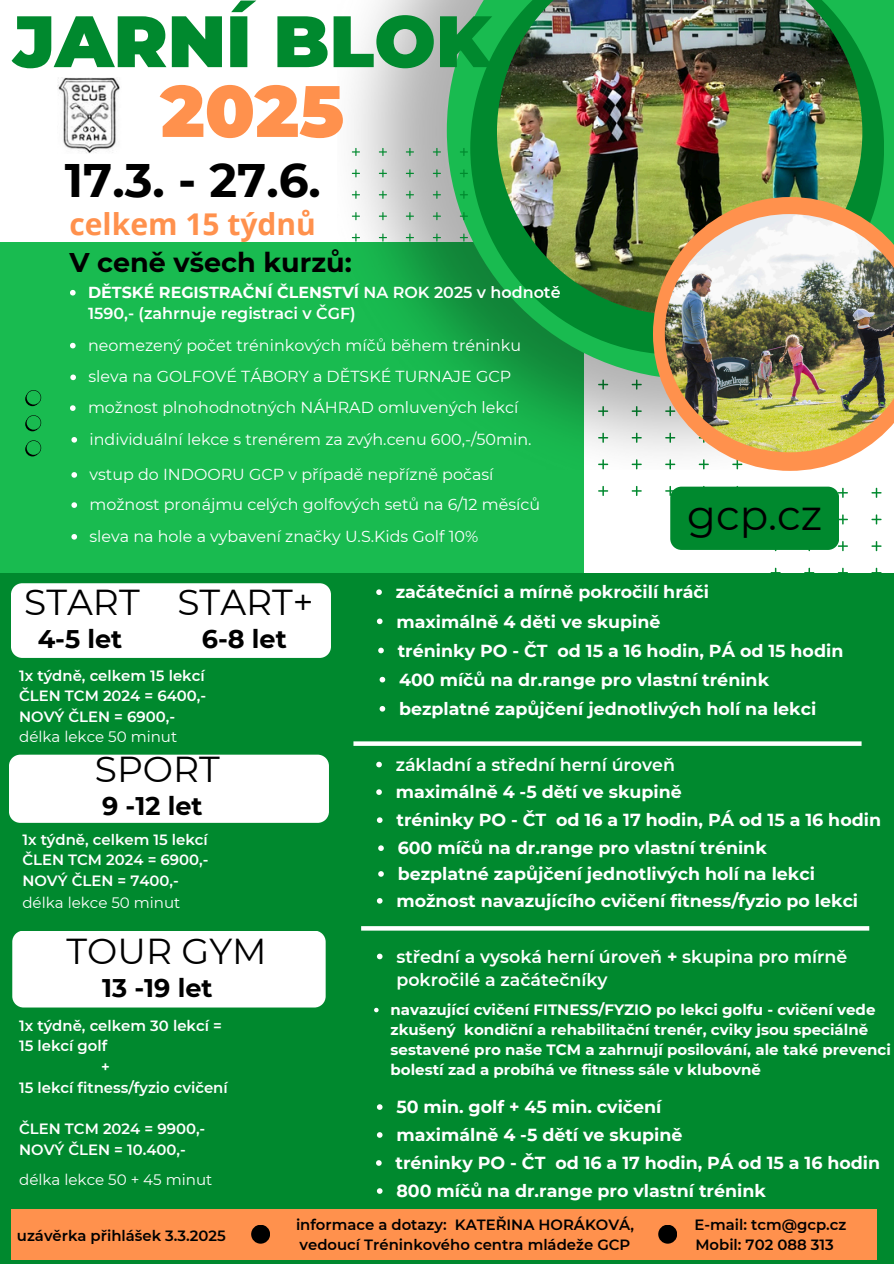
<style>
.page{position:relative;width:894px;height:1264px;background:#fff}
.page>*{position:absolute;margin:0;border:0;box-sizing:border-box;transform-origin:0 0}
.t1{font:900 72.6px/69.8px "Montserrat";color:#00892e;text-align:center}
.t2{font:700 46.95px "Montserrat";color:#000}
.t3{font:42px "Montserrat";color:#000}
.t4{font:36px "Montserrat";color:#000}
.t5{font:700 30px "Open Sans";color:#ff914d}
.t6{font:700 27px "Montserrat";color:#000}
.t7{font:700 25.5px "Montserrat";color:#000}
.t8{font:700 17.4px "Montserrat";color:#fff}
.t9{font:600 17.4px/23.7px "Montserrat";color:#fff}
.t10{font:15.9px "Montserrat";color:#fff}
.t11{font:600 15.9px/21.3px "Montserrat";color:#fff}
.t12{font:700 15px/20.2px "Montserrat";color:#fff}
.t13{font:15px "Montserrat";color:#fff}
.t14{font:600 14.85px "Montserrat";color:#fff}
.t15{font:600 14.85px/20.2px "Montserrat";color:#000}
.s1{color:#ff914d}
.s2{font-weight:700}
</style>
<div class="page">
<svg style="left:598px;top:486px;width:10px;height:9px"></svg>
<svg style="left:631px;top:486px;width:10px;height:9px"></svg>
<div style="left:0;top:242px;width:583px;height:332px;background:#19bb50"></div>
<img style="left:351px;top:0;width:301px;height:469px">
<svg style="left:446px;top:0;width:447px;height:379px;background:#39ac60"></svg>
<svg style="left:470px;top:0;width:413px;height:355px;background:#0e9a3d"></svg>
<img style="left:497px;top:0;width:365px;height:315px">
<svg style="left:652px;top:197px;width:241px;height:274px"></svg>
<img style="left:664px;top:214px;width:229px;height:238px">
<svg style="left:871px;top:488px;width:10px;height:10px"></svg>
<svg style="left:871px;top:514px;width:10px;height:10px"></svg>
<svg style="left:871px;top:541px;width:10px;height:10px"></svg>
<svg style="left:770px;top:567px;width:10px;height:6px"></svg>
<svg style="left:804px;top:567px;width:10px;height:6px"></svg>
<svg style="left:837px;top:567px;width:10px;height:6px"></svg>
<svg style="left:871px;top:567px;width:10px;height:6px"></svg>
<div style="left:0;top:573px;width:893px;height:690px;background:#00892e"></div>
<div style="left:11px;top:583px;width:320px;height:75px;background:#fff"></div>
<svg style="left:352px;top:148px;width:8px;height:8px"></svg>
<svg style="left:379px;top:148px;width:8px;height:8px"></svg>
<svg style="left:406px;top:148px;width:8px;height:8px"></svg>
<svg style="left:432px;top:148px;width:9px;height:8px"></svg>
<svg style="left:459px;top:148px;width:8px;height:8px"></svg>
<svg style="left:352px;top:169px;width:8px;height:8px"></svg>
<svg style="left:379px;top:169px;width:8px;height:8px"></svg>
<svg style="left:406px;top:169px;width:8px;height:8px"></svg>
<svg style="left:432px;top:169px;width:9px;height:8px"></svg>
<svg style="left:459px;top:169px;width:8px;height:8px"></svg>
<svg style="left:352px;top:191px;width:8px;height:8px"></svg>
<svg style="left:379px;top:191px;width:8px;height:8px"></svg>
<svg style="left:406px;top:191px;width:8px;height:8px"></svg>
<svg style="left:432px;top:191px;width:9px;height:8px"></svg>
<svg style="left:459px;top:191px;width:8px;height:8px"></svg>
<svg style="left:352px;top:212px;width:8px;height:8px"></svg>
<svg style="left:379px;top:212px;width:8px;height:8px"></svg>
<svg style="left:406px;top:212px;width:8px;height:8px"></svg>
<svg style="left:432px;top:212px;width:9px;height:8px"></svg>
<svg style="left:459px;top:212px;width:8px;height:8px"></svg>
<svg style="left:352px;top:233px;width:8px;height:8px"></svg>
<svg style="left:379px;top:233px;width:8px;height:8px"></svg>
<svg style="left:406px;top:233px;width:8px;height:8px"></svg>
<svg style="left:432px;top:233px;width:9px;height:8px"></svg>
<svg style="left:459px;top:233px;width:8px;height:8px"></svg>
<img style="left:57px;top:77px;width:63px;height:76px">
<div style="left:9px;top:754px;width:320px;height:68px;background:#fff"></div>
<div style="left:12px;top:931px;width:313px;height:76px;background:#fff"></div>
<svg style="left:665px;top:486px;width:182px;height:65px;background:#199443"></svg>
<div style="left:11px;top:1208px;width:865px;height:51px;background:#ff914d"></div>
<div style="left:251px;top:1224px;width:19px;height:19px;background:#000;border-radius:50%"></div>
<div style="left:658px;top:1224px;width:19px;height:19px;background:#000;border-radius:50%"></div>
<div style="left:353px;top:741px;width:508px;height:5px;background:#fff"></div>
<svg style="left:361px;top:926px;width:508px;height:4px;background:#f6faf7"></svg>
<svg style="left:25px;top:390px;width:16px;height:16px"></svg>
<svg style="left:25px;top:415px;width:16px;height:16px"></svg>
<svg style="left:25px;top:440px;width:16px;height:16px"></svg>
<svg style="left:70px;top:290px;width:6px;height:5px"></svg>
<svg style="left:71px;top:534px;width:6px;height:5px"></svg>
<svg style="left:70px;top:374px;width:6px;height:6px"></svg>
<svg style="left:70px;top:405px;width:6px;height:6px"></svg>
<svg style="left:71px;top:437px;width:6px;height:5px"></svg>
<svg style="left:71px;top:472px;width:6px;height:6px"></svg>
<svg style="left:71px;top:502px;width:6px;height:6px"></svg>
<svg style="left:70px;top:343px;width:6px;height:5px"></svg>
<svg style="left:376px;top:589px;width:6px;height:6px"></svg>
<svg style="left:377px;top:618px;width:5px;height:6px"></svg>
<svg style="left:378px;top:647px;width:6px;height:6px"></svg>
<svg style="left:379px;top:677px;width:6px;height:5px"></svg>
<svg style="left:379px;top:706px;width:6px;height:5px"></svg>
<svg style="left:376px;top:761px;width:6px;height:6px"></svg>
<svg style="left:376px;top:789px;width:6px;height:6px"></svg>
<svg style="left:378px;top:845px;width:6px;height:6px"></svg>
<svg style="left:378px;top:871px;width:6px;height:5px"></svg>
<svg style="left:377px;top:898px;width:5px;height:5px"></svg>
<svg style="left:377px;top:953px;width:5px;height:6px"></svg>
<svg style="left:377px;top:1132px;width:5px;height:5px"></svg>
<svg style="left:376px;top:1160px;width:5px;height:5px"></svg>
<svg style="left:377px;top:1188px;width:5px;height:5px"></svg>
<svg style="left:374px;top:1007px;width:4px;height:5px"></svg>
<svg style="left:377px;top:817px;width:5px;height:6px"></svg>
<svg style="left:377px;top:1104px;width:5px;height:5px"></svg>
<h2 class="t1" style="left:13px;top:6px;width:479px">JARNÍ BLOK<br><span class="s1">2025</span></h2>
<p class="t2" style="left:65px;top:151px;width:257px">17.3. - 27.6.</p>
<h5 class="t5" style="left:69px;top:203px;width:248px">celkem 15 týdnů</h5>
<h6 class="t6" style="left:69px;top:246px;width:284px">V ceně všech kurzů:</h6>
<p class="t11" style="left:88px;top:281px;width:474px"><span class="s2">DĚTSKÉ REGISTRAČNÍ ČLENSTVÍ</span> NA ROK 2025 v hodnotě<br>1590,- (zahrnuje registraci v ČGF)</p>
<p class="t10" style="left:88px;top:335px;width:434px">neomezený počet tréninkových míčů během tréninku</p>
<p class="t10" style="left:88px;top:367px;width:424px">sleva na GOLFOVÉ TÁBORY a DĚTSKÉ TURNAJE GCP</p>
<p class="t10" style="left:88px;top:398px;width:431px">možnost plnohodnotných NÁHRAD omluvených lekcí</p>
<p class="t10" style="left:89px;top:429px;width:443px">individuální lekce s trenérem za zvýh.cenu 600,-/50min.</p>
<p class="t10" style="left:89px;top:464px;width:405px">vstup do INDOORU GCP v případě nepřízně počasí</p>
<p class="t10" style="left:89px;top:495px;width:452px">možnost pronájmu celých golfových setů na 6/12 měsíců</p>
<p class="t10" style="left:89px;top:526px;width:390px">sleva na hole a vybavení značky U.S.Kids Golf 10%</p>
<p class="t3" style="left:687px;top:489px;width:136px">gcp.cz</p>
<p class="t4" style="left:24px;top:579px;width:291px">START START+</p>
<p class="t7" style="left:38px;top:623px;width:86px">4-5 let</p>
<p class="t7" style="left:202px;top:623px;width:86px">6-8 let</p>
<p class="t14" style="left:19px;top:666px;width:187px">1x týdně, celkem 15 lekcí</p>
<p class="t14" style="left:19px;top:687px;width:188px">ČLEN TCM 2024 = 6400,-</p>
<h4 class="t14" style="left:19px;top:707px;width:157px">NOVÝ ČLEN = 6900,-</h4>
<p class="t13" style="left:19px;top:727px;width:159px">délka lekce 50 minut</p>
<p class="t4" style="left:95px;top:747px;width:126px">SPORT</p>
<h6 class="t7" style="left:102px;top:790px;width:102px">9 -12 let</h6>
<p class="t14" style="left:22px;top:830px;width:187px">1x týdně, celkem 15 lekcí</p>
<p class="t14" style="left:22px;top:850px;width:188px">ČLEN TCM 2024 = 6900,-</p>
<p class="t14" style="left:22px;top:871px;width:158px">NOVÝ ČLEN = 7400,-</p>
<p class="t13" style="left:22px;top:893px;width:159px">délka lekce 50 minut</p>
<h3 class="t4" style="left:67px;top:929px;width:201px">TOUR GYM</h3>
<p class="t7" style="left:102px;top:972px;width:112px">13 -19 let</p>
<p class="t14" style="left:19px;top:1016px;width:204px">1x týdně, celkem 30 lekcí =</p>
<p class="t14" style="left:19px;top:1037px;width:90px">15 lekcí golf</p>
<p class="t14" style="left:101px;top:1057px;width:10px">+</p>
<h4 class="t14" style="left:19px;top:1078px;width:210px">15 lekcí fitness/fyzio cvičení</h4>
<h6 class="t14" style="left:19px;top:1119px;width:188px">ČLEN TCM 2024 = 9900,-</h6>
<p class="t14" style="left:19px;top:1140px;width:168px">NOVÝ ČLEN = 10.400,-</p>
<p class="t13" style="left:19px;top:1169px;width:194px">délka lekce 50 + 45 minut</p>
<p class="t8" style="left:395px;top:581px;width:315px">začátečníci a mírně pokročilí hráči</p>
<p class="t8" style="left:396px;top:610px;width:265px">maximálně 4 děti ve skupině</p>
<p class="t8" style="left:397px;top:640px;width:447px">tréninky PO - ČT od 15 a 16 hodin, PÁ od 15 hodin</p>
<p class="t8" style="left:399px;top:669px;width:371px">400 míčů na dr.range pro vlastní trénink</p>
<p class="t8" style="left:399px;top:698px;width:418px">bezplatné zapůjčení jednotlivých holí na lekci</p>
<p class="t9" style="left:395px;top:752px;width:281px">základní a střední herní úroveň</p>
<p class="t8" style="left:395px;top:781px;width:287px">maximálně 4 -5 dětí ve skupině</p>
<p class="t8" style="left:397px;top:837px;width:370px">600 míčů na dr.range pro vlastní trénink</p>
<p class="t8" style="left:397px;top:863px;width:418px">bezplatné zapůjčení jednotlivých holí na lekci</p>
<h4 class="t8" style="left:396px;top:890px;width:463px">možnost navazujícího cvičení fitness/fyzio po lekci</h4>
<h6 class="t9" style="left:396px;top:944px;width:452px">střední a vysoká herní úroveň <span class="s2">+</span> skupina pro mírně pokročilé a začátečníky</h6>
<p class="t8" style="left:396px;top:809px;width:486px">tréninky PO - ČT od 16 a 17 hodin, PÁ od 15 a 16 hodin</p>
<p class="t12" style="left:390px;top:999px;width:501px">navazující cvičení FITNESS/FYZIO po lekci golfu - cvičení vede zkušený kondiční a rehabilitační trenér, cviky jsou speciálně sestavené pro naše TCM a zahrnují posilování, ale také prevenci bolestí zad a probíhá ve fitness sále v klubovně</p>
<p class="t8" style="left:396px;top:1096px;width:266px">50 min. golf + 45 min. cvičení</p>
<p class="t8" style="left:396px;top:1124px;width:287px">maximálně 4 -5 dětí ve skupině</p>
<p class="t8" style="left:395px;top:1152px;width:486px">tréninky PO - ČT od 16 a 17 hodin, PÁ od 15 a 16 hodin</p>
<p class="t8" style="left:396px;top:1180px;width:371px">800 míčů na dr.range pro vlastní trénink</p>
<p class="t15" style="left:17px;top:1225px;width:210px">uzávěrka přihlášek 3.3.2025</p>
<p class="t15" style="left:296px;top:1214px;width:339px">informace a dotazy: KATEŘINA HORÁKOVÁ, vedoucí Tréninkového centra mládeže GCP</p>
<p class="t15" style="left:694px;top:1214px;width:153px">E-mail: tcm@gcp.cz</p>
<p class="t15" style="left:695px;top:1234px;width:140px">Mobil: 702 088 313</p>
</div>
